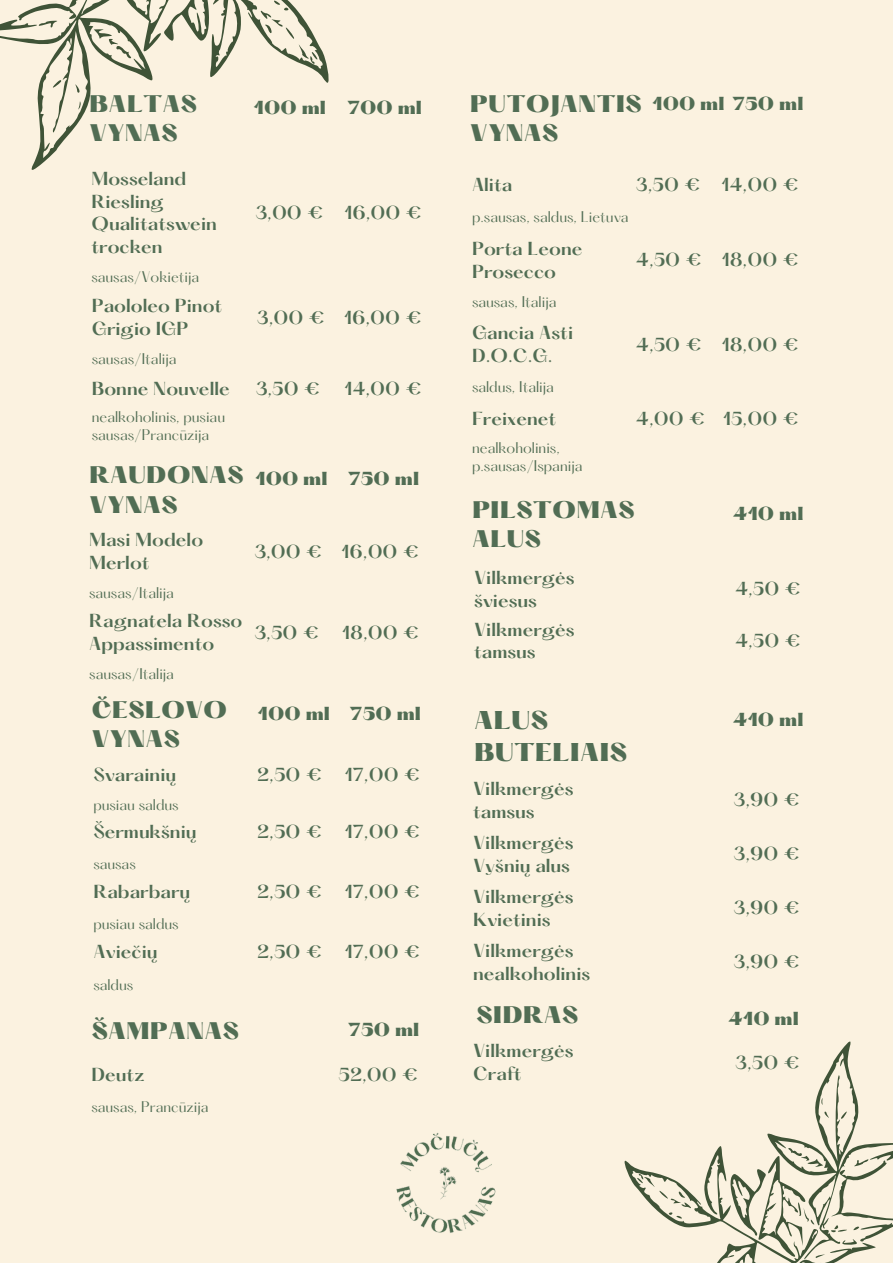
<style>
.page{position:relative;width:893px;height:1264px;background:#fff}
.page>*{position:absolute;margin:0;border:0;box-sizing:border-box;transform-origin:0 0}
.t1{font:900 22.5px "Hatton";color:#516d54}
.t2{font:900 21px "Hatton";color:#516d54}
.t3{font:600 16.5px/22.5px "Hatton";color:#516d54}
.t4{font:900 16.5px "Hatton";color:#516d54}
.t5{font:13.5px/18px "Hatton";color:#516d54}
</style>
<div class="page">
<div style="left:0;top:0;width:892px;height:1262px;background:#fbf2e0"></div>
<svg style="left:624px;top:1041px;width:268px;height:221px"></svg>
<svg style="left:0;top:0;width:329px;height:170px"></svg>
<img style="left:396px;top:1133px;width:100px;height:100px">
<p class="t2" style="left:89px;top:94px;width:109px">BALTAS</p>
<p class="t2" style="left:89px;top:123px;width:90px">VYNAS</p>
<p class="t3" style="left:91px;top:169px;width:127px">Mosseland<br>Riesling<br>Qualitatswein trocken</p>
<p class="t4" style="left:253px;top:100px;width:74px">100 ml</p>
<p class="t4" style="left:347px;top:100px;width:76px">700 ml</p>
<p class="t3" style="left:255px;top:203px;width:69px">3,00 €</p>
<p class="t3" style="left:344px;top:203px;width:79px">16,00 €</p>
<p class="t5" style="left:91px;top:269px;width:109px">sausas/Vokietija</p>
<p class="t3" style="left:92px;top:296px;width:132px">Paololeo Pinot<br>Grigio IGP</p>
<p class="t3" style="left:257px;top:308px;width:69px">3,00 €</p>
<p class="t3" style="left:344px;top:308px;width:79px">16,00 €</p>
<p class="t5" style="left:92px;top:351px;width:86px">sausas/Italija</p>
<p class="t3" style="left:92px;top:379px;width:139px">Bonne Nouvelle</p>
<p class="t3" style="left:256px;top:379px;width:66px">3,50 €</p>
<p class="t3" style="left:344px;top:379px;width:79px">14,00 €</p>
<p class="t5" style="left:92px;top:409px;width:135px">nealkoholinis, pusiau sausas/Prancūzija</p>
<p class="t2" style="left:89px;top:465px;width:156px">RAUDONAS</p>
<p class="t2" style="left:89px;top:494px;width:90px">VYNAS</p>
<p class="t4" style="left:255px;top:471px;width:74px">100 ml</p>
<p class="t4" style="left:348px;top:471px;width:73px">750 ml</p>
<p class="t3" style="left:89px;top:530px;width:116px">Masi Modelo<br>Merlot</p>
<p class="t3" style="left:254px;top:542px;width:69px">3,00 €</p>
<p class="t3" style="left:341px;top:542px;width:79px">16,00 €</p>
<p class="t5" style="left:89px;top:585px;width:86px">sausas/Italija</p>
<p class="t3" style="left:89px;top:611px;width:155px">Ragnatela Rosso<br>Appassimento</p>
<p class="t3" style="left:254px;top:622px;width:66px">3,50 €</p>
<p class="t3" style="left:342px;top:622px;width:79px">18,00 €</p>
<p class="t5" style="left:89px;top:666px;width:86px">sausas/Italija</p>
<p class="t2" style="left:91px;top:699px;width:137px">ČESLOVO</p>
<p class="t2" style="left:91px;top:728px;width:90px">VYNAS</p>
<p class="t4" style="left:257px;top:705px;width:74px">100 ml</p>
<p class="t4" style="left:350px;top:705px;width:73px">750 ml</p>
<p class="t3" style="left:93px;top:764px;width:84px">Svarainių</p>
<p class="t3" style="left:257px;top:764px;width:66px">2,50 €</p>
<p class="t3" style="left:345px;top:764px;width:77px">17,00 €</p>
<p class="t5" style="left:93px;top:797px;width:87px">pusiau saldus</p>
<p class="t3" style="left:93px;top:822px;width:105px">Šermukšnių</p>
<p class="t3" style="left:257px;top:822px;width:66px">2,50 €</p>
<p class="t3" style="left:345px;top:822px;width:77px">17,00 €</p>
<p class="t5" style="left:93px;top:856px;width:44px">sausas</p>
<p class="t3" style="left:93px;top:882px;width:98px">Rabarbarų</p>
<p class="t3" style="left:257px;top:882px;width:66px">2,50 €</p>
<p class="t3" style="left:345px;top:882px;width:77px">17,00 €</p>
<p class="t5" style="left:93px;top:916px;width:87px">pusiau saldus</p>
<p class="t3" style="left:93px;top:942px;width:66px">Aviečių</p>
<p class="t3" style="left:257px;top:942px;width:66px">2,50 €</p>
<p class="t3" style="left:345px;top:942px;width:77px">17,00 €</p>
<p class="t5" style="left:93px;top:976px;width:41px">saldus</p>
<p class="t2" style="left:91px;top:1021px;width:149px">ŠAMPANAS</p>
<p class="t4" style="left:348px;top:1022px;width:73px">750 ml</p>
<p class="t3" style="left:91px;top:1065px;width:55px">Deutz</p>
<p class="t3" style="left:338px;top:1065px;width:81px">52,00 €</p>
<p class="t5" style="left:91px;top:1099px;width:119px">sausas, Prancūzija</p>
<p class="t2" style="left:470px;top:94px;width:173px">PUTOJANTIS</p>
<p class="t2" style="left:470px;top:123px;width:90px">VYNAS</p>
<p class="t4" style="left:652px;top:95px;width:74px">100 ml</p>
<p class="t4" style="left:732px;top:95px;width:73px">750 ml</p>
<p class="t3" style="left:472px;top:175px;width:42px">Alita</p>
<p class="t3" style="left:636px;top:175px;width:66px">3,50 €</p>
<p class="t3" style="left:721px;top:175px;width:79px">14,00 €</p>
<p class="t5" style="left:472px;top:209px;width:158px">p.sausas, saldus, Lietuva</p>
<p class="t3" style="left:472px;top:239px;width:112px">Porta Leone<br>Prosecco</p>
<p class="t3" style="left:636px;top:250px;width:67px">4,50 €</p>
<p class="t3" style="left:721px;top:250px;width:79px">18,00 €</p>
<p class="t5" style="left:472px;top:294px;width:86px">sausas, Italija</p>
<p class="t3" style="left:472px;top:323px;width:103px">Gancia Asti<br>D.O.C.G.</p>
<p class="t3" style="left:636px;top:335px;width:67px">4,50 €</p>
<p class="t3" style="left:721px;top:335px;width:79px">18,00 €</p>
<p class="t5" style="left:472px;top:379px;width:83px">saldus, Italija</p>
<p class="t3" style="left:472px;top:409px;width:86px">Freixenet</p>
<p class="t3" style="left:636px;top:409px;width:71px">4,00 €</p>
<p class="t3" style="left:723px;top:409px;width:77px">15,00 €</p>
<p class="t5" style="left:472px;top:440px;width:112px">nealkoholinis, p.sausas/Ispanija</p>
<p class="t2" style="left:472px;top:500px;width:164px">PILSTOMAS</p>
<p class="t2" style="left:472px;top:529px;width:71px">ALUS</p>
<p class="t4" style="left:732px;top:506px;width:72px">410 ml</p>
<p class="t3" style="left:474px;top:568px;width:102px">Vilkmergės šviesus</p>
<p class="t3" style="left:735px;top:579px;width:67px">4,50 €</p>
<p class="t3" style="left:474px;top:620px;width:102px">Vilkmergės tamsus</p>
<p class="t3" style="left:735px;top:631px;width:67px">4,50 €</p>
<p class="t1" style="left:474px;top:710px;width:76px">ALUS</p>
<p class="t1" style="left:474px;top:741px;width:155px">BUTELIAIS</p>
<p class="t4" style="left:732px;top:711px;width:72px">410 ml</p>
<p class="t3" style="left:473px;top:779px;width:102px">Vilkmergės tamsus</p>
<p class="t3" style="left:733px;top:790px;width:68px">3,90 €</p>
<p class="t3" style="left:473px;top:833px;width:102px">Vilkmergės<br>Vyšnių alus</p>
<p class="t3" style="left:733px;top:844px;width:68px">3,90 €</p>
<p class="t3" style="left:473px;top:887px;width:102px">Vilkmergės<br>Kvietinis</p>
<p class="t3" style="left:733px;top:898px;width:68px">3,90 €</p>
<p class="t3" style="left:473px;top:941px;width:119px">Vilkmergės nealkoholinis</p>
<p class="t3" style="left:733px;top:952px;width:68px">3,90 €</p>
<p class="t2" style="left:476px;top:1004px;width:104px">SIDRAS</p>
<p class="t4" style="left:728px;top:1010px;width:72px">410 ml</p>
<p class="t3" style="left:473px;top:1041px;width:102px">Vilkmergės<br>Craft</p>
<p class="t3" style="left:735px;top:1052px;width:66px">3,50 €</p>
</div>
